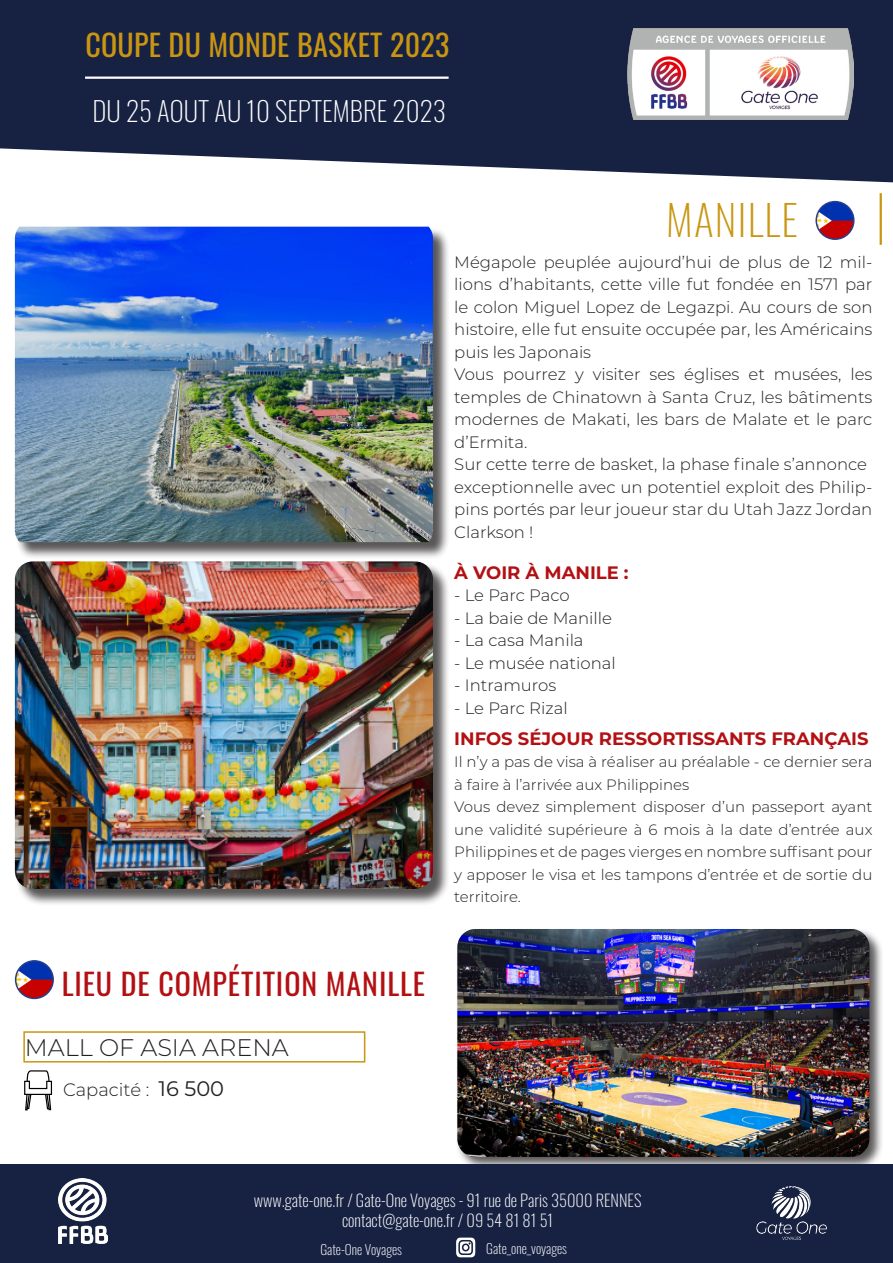
<style>
.page{position:relative;width:893px;height:1263px;background:#fff}
.page>*{position:absolute;margin:0;border:0;box-sizing:border-box;transform-origin:0 0}
.t1{font:200 42px "Oswald";letter-spacing:.03em;color:#ca9612}
.t2{font:30px "Oswald";letter-spacing:.03em;color:#b31013}
.t3{font:30px "Oswald";letter-spacing:.01em;color:#ca9612}
.t4{font:200 27px "Oswald";color:#fff}
.t5{font:300 24px "Montserrat";color:#231f20}
.t6{font:700 18px "Montserrat";color:#b31013}
.t7{font:300 18px "Montserrat";color:#231f20}
.t8{font:300 16.5px/22.5px "Montserrat";color:#231f20;text-align:justify}
.t9{font:200 16.5px "Oswald";color:#fff}
.t10{font:300 15px/22.5px "Montserrat";color:#231f20}
.t11{font:200 13.5px "Oswald";color:#fff}
.s1{font-weight:400;font-size:21px}
</style>
<div class="page">
<div style="left:455px;top:927px;width:429px;height:244px;background:#231f20;opacity:.75"></div>
<img style="left:457px;top:929px;width:412px;height:228px">
<div style="left:23px;top:1031px;width:342px;height:31px;border:2px solid #ca9612"></div>
<svg style="left:24px;top:1070px;width:29px;height:41px"></svg>
<img style="left:16px;top:961px;width:37px;height:37px;border-radius:19px">
<div style="left:15px;top:960px;width:39px;height:39px;border:2px solid #253f8e;border-radius:50%"></div>
<hr style="left:880px;top:193px;width:2px;height:52px;background:#ca9612">
<svg style="left:0;top:0;width:893px;height:182px;fill:#172243"></svg>
<hr style="left:85px;top:77px;width:364px;height:2px;background:#fff">
<img style="left:627px;top:28px;width:226px;height:91px">
<div style="left:16px;top:562px;width:434px;height:344px;background:#231f20;opacity:.75"></div>
<img style="left:15px;top:561px;width:418px;height:328px">
<img style="left:816px;top:202px;width:38px;height:37px;border-radius:19px">
<div style="left:815px;top:201px;width:39px;height:39px;border:2px solid #253f8e;border-radius:50%"></div>
<div style="left:16px;top:228px;width:434px;height:331px;background:#231f20;opacity:.75"></div>
<img style="left:15px;top:227px;width:418px;height:315px">
<div style="left:0;top:1164px;width:893px;height:99px;background:#172243"></div>
<img style="left:756px;top:1186px;width:71px;height:54px">
<img style="left:456px;top:1237px;width:20px;height:21px">
<img style="left:59px;top:1179px;width:48px;height:64px">
<p class="t3" style="left:85px;top:18px;width:366px">COUPE DU MONDE BASKET 2023</p>
<p class="t4" style="left:93px;top:87px;width:355px">DU 25 AOUT AU 10 SEPTEMBRE 2023</p>
<p class="t2" style="left:62px;top:957px;width:365px">LIEU DE COMPÉTITION MANILLE</p>
<p class="t5" style="left:25px;top:1031px;width:265px">MALL OF ASIA ARENA</p>
<p class="t7" style="left:63px;top:1077px;width:163px">Capacité : <span class="s1">16 500</span></p>
<p class="t1" style="left:666px;top:183px;width:133px">MANILLE</p>
<p class="t8" style="left:454px;top:250px;width:420px">Mégapole peuplée aujourd’hui de plus de 12 mil&shy;lions d’habitants, cette ville fut fondée en 1571 par le colon Miguel Lopez de Legazpi. Au cours de son histoire, elle fut ensuite occupée par, les Américains puis les Japonais</p>
<p class="t8" style="left:454px;top:362px;width:420px">Vous pourrez y visiter ses églises et musées, les temples de Chinatown à Santa Cruz, les bâtiments modernes de Makati, les bars de Malate et le parc d’Ermita.</p>
<p class="t8" style="left:454px;top:452px;width:414px">Sur cette terre de basket, la phase finale s’annonce</p>
<p class="t8" style="left:454px;top:475px;width:420px">exceptionnelle avec un potentiel exploit des Philip&shy;pins portés par leur joueur star du Utah Jazz Jordan Clarkson !</p>
<p class="t6" style="left:454px;top:559px;width:176px">À VOIR À MANILE :</p>
<p class="t8" style="left:454px;top:583px;width:117px">- Le Parc Paco</p>
<p class="t8" style="left:454px;top:606px;width:159px">- La baie de Manille</p>
<p class="t8" style="left:454px;top:628px;width:131px">- La casa Manila</p>
<p class="t8" style="left:454px;top:651px;width:163px">- Le musée national</p>
<p class="t8" style="left:454px;top:673px;width:104px">- Intramuros</p>
<p class="t8" style="left:454px;top:696px;width:115px">- Le Parc Rizal</p>
<p class="t6" style="left:454px;top:725px;width:416px">INFOS SÉJOUR RESSORTISSANTS FRANÇAIS</p>
<p class="t10" style="left:454px;top:750px;width:420px">Il n’y a pas de visa à réaliser au préalable - ce dernier sera à faire à l’arrivée aux Philippines</p>
<p class="t10" style="left:454px;top:795px;width:420px;text-align:justify">Vous devez simplement disposer d’un passeport ayant une validité supérieure à 6 mois à la date d’entrée aux Philippines et de pages vierges en nombre suffisant pour y apposer le visa et les tampons d’entrée et de sortie du territoire.</p>
<p class="t9" style="left:254px;top:1186px;width:389px">www.gate-one.fr / Gate-One Voyages - 91 rue de Paris 35000 RENNES</p>
<p class="t9" style="left:342px;top:1206px;width:213px">contact@gate-one.fr / 09 54 81 81 51</p>
<p class="t11" style="left:320px;top:1237px;width:83px">Gate-One Voyages</p>
<p class="t11" style="left:486px;top:1237px;width:82px">Gate_one_voyages</p>
<p class="t11" style="left:320px;top:1234px;width:83px">Gate-One Voyages</p>
<p class="t11" style="left:326px;top:1234px;width:83px">Gate-One Voyages</p>
</div>
